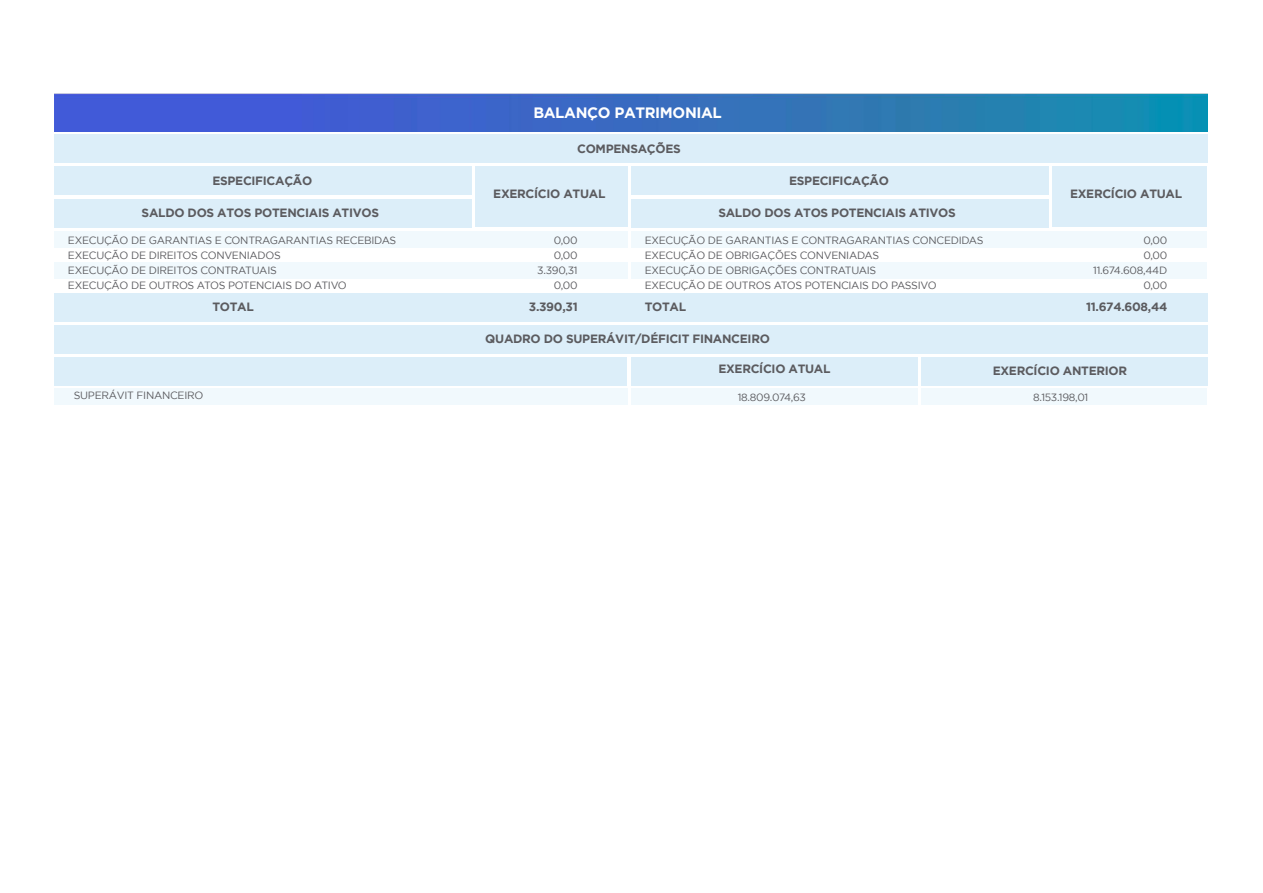
<style>
.page{position:relative;width:1263px;height:893px;background:#fff}
.page>*{position:absolute;margin:0;border:0;box-sizing:border-box;transform-origin:0 0}
.t1{font:700 15px "Gotham";letter-spacing:-.025em;color:#fff}
.t2{font:700 12px "Gotham";letter-spacing:-.025em;color:#5b5b5f}
.t3{font:10.5px/15px "Gotham";letter-spacing:-.025em;color:#5b5b5f}
</style>
<div class="page">
<img style="left:54px;top:94px;width:1153px;height:37px">
<div style="left:54px;top:135px;width:1153px;height:28px;background:#dceef9"></div>
<div style="left:54px;top:325px;width:1153px;height:28px;background:#dceef9"></div>
<div style="left:54px;top:167px;width:417px;height:28px;background:#dceef9"></div>
<div style="left:54px;top:293px;width:1153px;height:28px;background:#dceef9"></div>
<div style="left:631px;top:167px;width:418px;height:28px;background:#dceef9"></div>
<div style="left:54px;top:199px;width:417px;height:28px;background:#dceef9"></div>
<div style="left:631px;top:199px;width:418px;height:28px;background:#dceef9"></div>
<div style="left:631px;top:357px;width:287px;height:28px;background:#dceef9"></div>
<div style="left:54px;top:357px;width:573px;height:28px;background:#dceef9"></div>
<div style="left:921px;top:357px;width:286px;height:28px;background:#dceef9"></div>
<div style="left:476px;top:167px;width:152px;height:60px;background:#dceef9"></div>
<div style="left:1052px;top:167px;width:155px;height:60px;background:#dceef9"></div>
<div style="left:54px;top:231px;width:573px;height:16px;background:#f1f9fd"></div>
<div style="left:55px;top:389px;width:573px;height:16px;background:#f1f9fd"></div>
<div style="left:631px;top:231px;width:576px;height:16px;background:#f1f9fd"></div>
<div style="left:631px;top:389px;width:287px;height:16px;background:#f1f9fd"></div>
<div style="left:921px;top:389px;width:286px;height:16px;background:#f1f9fd"></div>
<div style="left:54px;top:262px;width:573px;height:16px;background:#f1f9fd"></div>
<div style="left:631px;top:262px;width:576px;height:16px;background:#f1f9fd"></div>
<p class="t2" style="left:212px;top:173px;width:101px">ESPECIFICAÇÃO</p>
<h1 class="t1" style="left:533px;top:104px;width:190px">BALANÇO PATRIMONIAL</h1>
<p class="t2" style="left:577px;top:142px;width:105px">COMPENSAÇÕES</p>
<p class="t2" style="left:789px;top:173px;width:101px">ESPECIFICAÇÃO</p>
<p class="t2" style="left:493px;top:187px;width:114px">EXERCÍCIO ATUAL</p>
<p class="t2" style="left:1070px;top:187px;width:114px">EXERCÍCIO ATUAL</p>
<p class="t2" style="left:142px;top:206px;width:239px">SALDO DOS ATOS POTENCIAIS ATIVOS</p>
<p class="t2" style="left:718px;top:206px;width:239px">SALDO DOS ATOS POTENCIAIS ATIVOS</p>
<p class="t3" style="left:68px;top:232px;width:330px">EXECUÇÃO DE GARANTIAS E CONTRAGARANTIAS RECEBIDAS EXECUÇÃO DE DIREITOS CONVENIADOS<br>EXECUÇÃO DE DIREITOS CONTRATUAIS<br>EXECUÇÃO DE OUTROS ATOS POTENCIAIS DO ATIVO</p>
<p class="t3" style="left:645px;top:232px;width:340px">EXECUÇÃO DE GARANTIAS E CONTRAGARANTIAS CONCEDIDAS EXECUÇÃO DE OBRIGAÇÕES CONVENIADAS<br>EXECUÇÃO DE OBRIGAÇÕES CONTRATUAIS<br>EXECUÇÃO DE OUTROS ATOS POTENCIAIS DO PASSIVO</p>
<p class="t3" style="left:537px;top:232px;width:42px;text-align:right">0,00<br>0,00<br>3.390,31<br>0,00</p>
<p class="t3" style="left:1093px;top:232px;width:76px;text-align:right">0,00<br>0,00<br>11.674.608,44D<br>0,00</p>
<p class="t2" style="left:212px;top:300px;width:43px">TOTAL</p>
<p class="t2" style="left:529px;top:300px;width:50px">3.390,31</p>
<p class="t2" style="left:645px;top:300px;width:43px">TOTAL</p>
<p class="t2" style="left:1086px;top:300px;width:83px">11.674.608,44</p>
<p class="t3" style="left:74px;top:387px;width:131px">SUPERÁVIT FINANCEIRO</p>
<p class="t2" style="left:485px;top:332px;width:286px">QUADRO DO SUPERÁVIT/DÉFICIT FINANCEIRO</p>
<p class="t2" style="left:718px;top:361px;width:114px">EXERCÍCIO ATUAL</p>
<p class="t3" style="left:738px;top:390px;width:70px">18.809.074,63</p>
<p class="t2" style="left:993px;top:364px;width:136px">EXERCÍCIO ANTERIOR</p>
<p class="t3" style="left:1033px;top:390px;width:57px">8.153.198,01</p>
</div>
